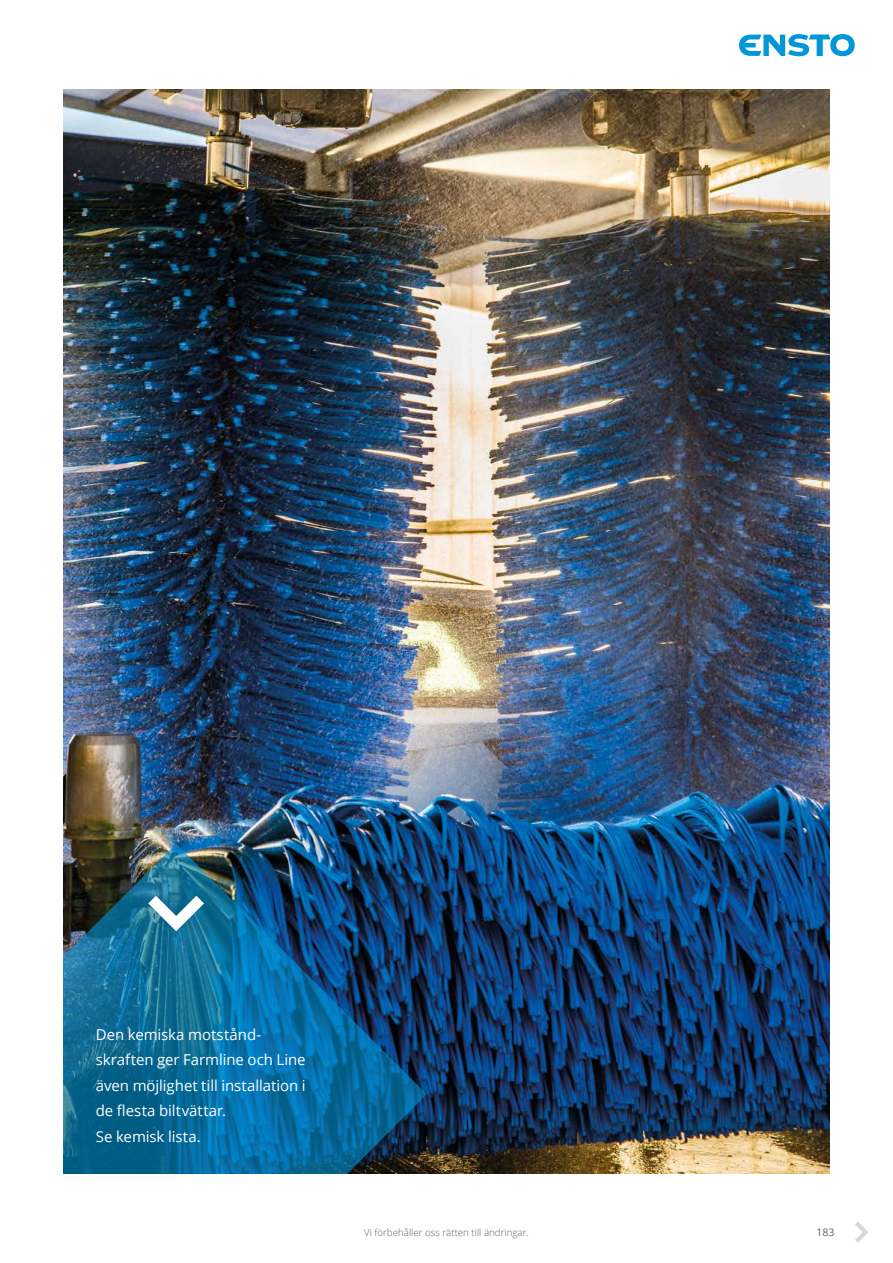
<style>
.page{position:relative;width:893px;height:1263px;background:#fff}
.page>*{position:absolute;margin:0;border:0;box-sizing:border-box;transform-origin:0 0}
.t1{font:15px/25.5px "Open Sans";letter-spacing:-.005em;color:#fff}
.t2{font:10.5px "Open Sans";color:#646363}
.t3{font:300 9.75px "Open Sans";color:#646363}
</style>
<div class="page">
<svg style="left:739px;top:34px;width:116px;height:22px"></svg>
<svg style="left:855px;top:1222px;width:13px;height:21px"></svg>
<img style="left:64px;top:89px;width:765px;height:1085px">
<img style="left:64px;top:844px;width:363px;height:330px">
<svg style="left:148px;top:896px;width:56px;height:35px"></svg>
<p class="t1" style="left:96px;top:1021px;width:211px">Den kemiska motstånd&shy;skraften ger Farmline och Line även möjlighet till installation i de flesta biltvättar.<br>Se kemisk lista.</p>
<p class="t3" style="left:364px;top:1226px;width:166px">Vi förbehåller oss rätten till ändringar.</p>
<p class="t2" style="left:816px;top:1225px;width:20px">183</p>
</div>
